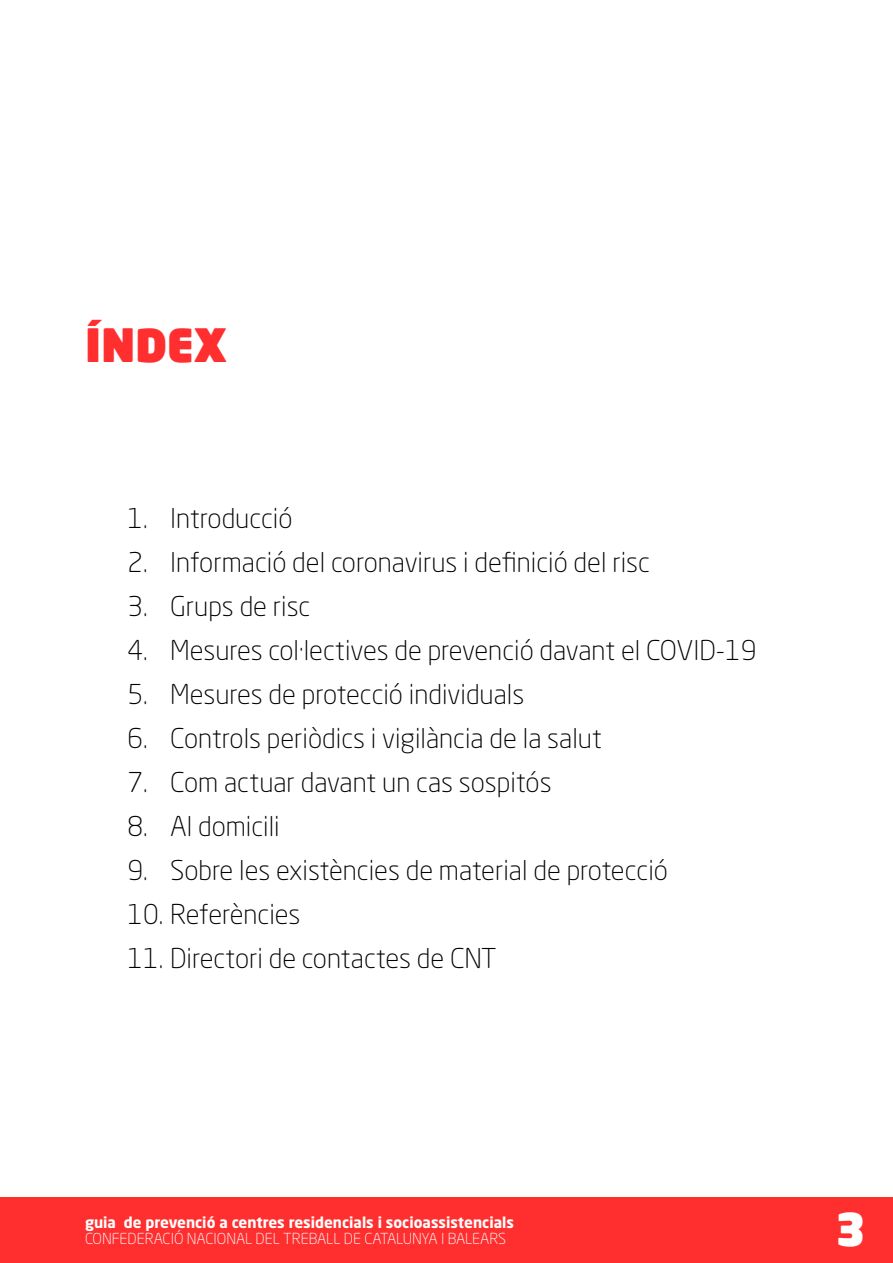
<style>
.page{position:relative;width:893px;height:1263px;background:#fff}
.page>*{position:absolute;margin:0;border:0;box-sizing:border-box;transform-origin:0 0}
.t1{font:900 45px "Neo Sans Pro";color:#ff2f30}
.t2{font:900 45px "Neo Sans Pro";color:#fff}
.t3{font:300 27px "Neo Sans Std";color:#000}
.t4{font:700 15px "Neo Sans Std";color:#fff}
.t5{font:300 15px "Neo Sans Std";color:#fff}
</style>
<div class="page">
<div style="left:0;top:1197px;width:893px;height:66px;background:#ff2f30"></div>
<h1 class="t1" style="left:85px;top:315px;width:144px">ÍNDEX</h1>
<p class="t3" style="left:128px;top:502px;width:166px">1. Introducció</p>
<p class="t3" style="left:128px;top:546px;width:524px">2. Informació del coronavirus i definició del risc</p>
<p class="t3" style="left:128px;top:590px;width:184px">3. Grups de risc</p>
<p class="t3" style="left:128px;top:634px;width:630px">4. Mesures col·lectives de prevenció davant el COVID-19</p>
<p class="t3" style="left:128px;top:678px;width:398px">5. Mesures de protecció individuals</p>
<p class="t3" style="left:128px;top:722px;width:476px">6. Controls periòdics i vigilància de la salut</p>
<p class="t3" style="left:128px;top:766px;width:425px">7. Com actuar davant un cas sospitós</p>
<p class="t3" style="left:128px;top:810px;width:154px">8. Al domicili</p>
<p class="t3" style="left:128px;top:854px;width:542px">9. Sobre les existències de material de protecció</p>
<p class="t3" style="left:128px;top:898px;width:174px">10. Referències</p>
<p class="t3" style="left:128px;top:942px;width:370px">11. Directori de contactes de CNT</p>
<p class="t4" style="left:85px;top:1212px;width:430px">guia de prevenció a centres residencials i socioassistencials</p>
<p class="t5" style="left:85px;top:1230px;width:423px">CONFEDERACIÓ NACIONAL DEL TREBALL DE CATALUNYA I BALEARS</p>
<h1 class="t2" style="left:835px;top:1200px;width:32px">3</h1>
</div>
